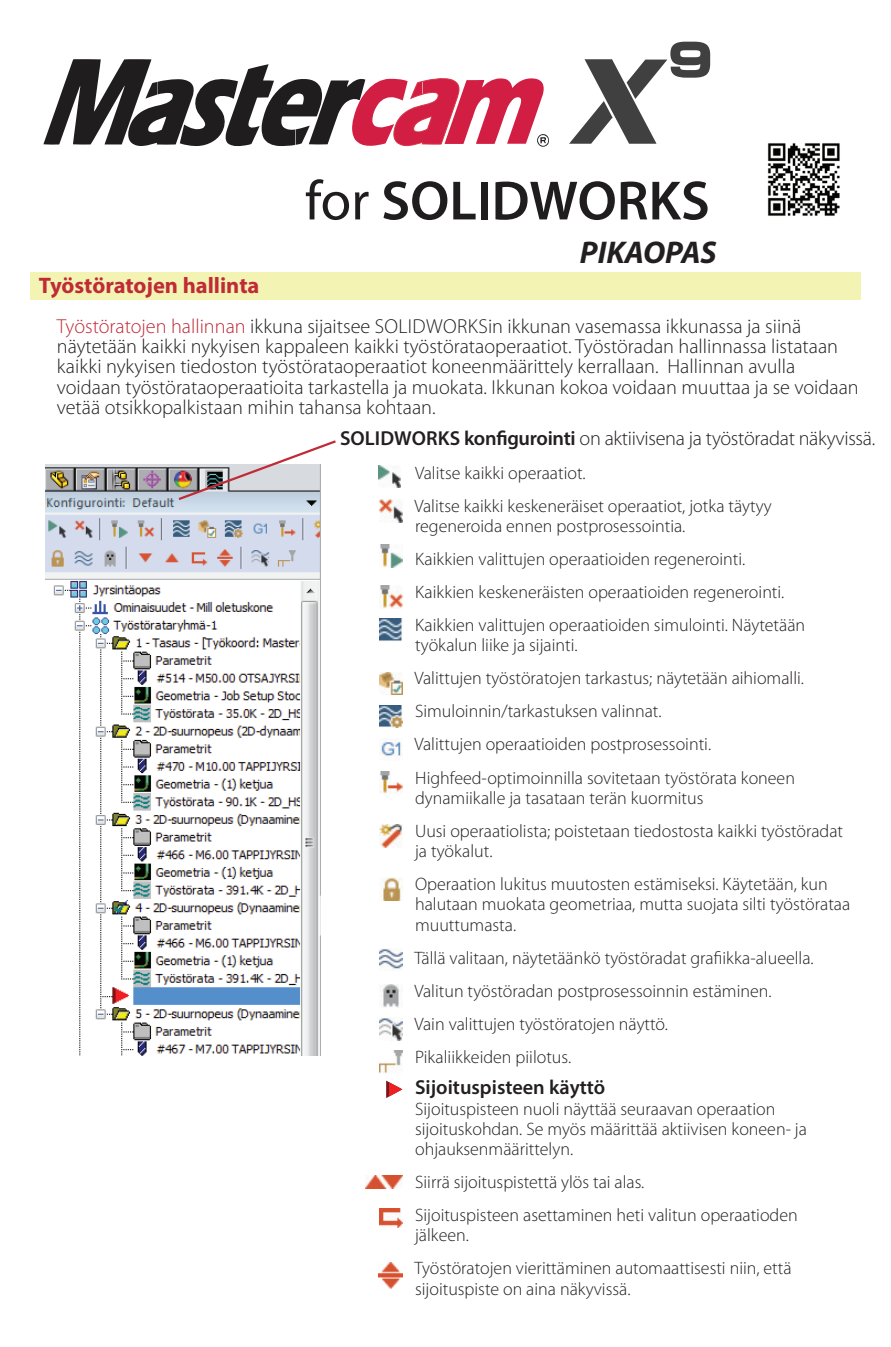
<style>
.page{position:relative;width:891px;height:1347px;background:#fff}
.page>*{position:absolute;margin:0;border:0;box-sizing:border-box;transform-origin:0 0}
.t1{font:italic 700 31.5px "Myriad Pro";color:#231f20}
.t2{font:700 22.5px "Myriad Pro";color:#bf2b37}
.t3{font:300 20.25px/20.2px "Myriad Pro";color:#231f20}
.t4{font:600 20.25px "Myriad Pro";color:#231f20}
.t5{font:300 18px/33.1px "Myriad Pro";color:#231f20}
.s1{color:#bf2b37}
.s2{font-weight:600}
</style>
<div class="page">
<img style="left:767px;top:143px;width:73px;height:73px">
<img style="left:46px;top:465px;width:275px;height:589px">
<img style="left:378px;top:465px;width:23px;height:22px">
<svg style="left:176px;top:440px;width:160px;height:62px"></svg>
<svg style="left:43px;top:59px;width:506px;height:88px"></svg>
<svg style="left:569px;top:42px;width:141px;height:102px"></svg>
<svg style="left:306px;top:179px;width:43px;height:41px"></svg>
<svg style="left:355px;top:192px;width:14px;height:27px"></svg>
<svg style="left:384px;top:181px;width:63px;height:39px"></svg>
<svg style="left:453px;top:182px;width:23px;height:37px"></svg>
<div style="left:481px;top:182px;width:7px;height:37px;background:#201d1e"></div>
<svg style="left:495px;top:181px;width:120px;height:39px"></svg>
<svg style="left:621px;top:181px;width:87px;height:39px"></svg>
<svg style="left:386px;top:1080px;width:16px;height:17px"></svg>
<img style="left:366px;top:1175px;width:36px;height:12px">
<img style="left:379px;top:1208px;width:23px;height:19px">
<img style="left:378px;top:1262px;width:24px;height:26px">
<img style="left:380px;top:499px;width:22px;height:23px">
<img style="left:380px;top:544px;width:22px;height:23px">
<img style="left:380px;top:586px;width:22px;height:22px">
<img style="left:380px;top:619px;width:22px;height:22px">
<img style="left:380px;top:672px;width:22px;height:22px">
<img style="left:380px;top:705px;width:22px;height:22px">
<img style="left:381px;top:738px;width:21px;height:21px">
<img style="left:380px;top:771px;width:22px;height:22px">
<img style="left:380px;top:824px;width:22px;height:23px">
<img style="left:383px;top:877px;width:19px;height:23px">
<img style="left:380px;top:949px;width:22px;height:20px">
<img style="left:382px;top:984px;width:18px;height:22px">
<img style="left:380px;top:1018px;width:22px;height:21px">
<img style="left:380px;top:1050px;width:22px;height:22px">
<div style="left:30px;top:273px;width:831px;height:27px;background:#f3f3b4"></div>
<p class="t2" style="left:39px;top:271px;width:222px">Työstöratojen hallinta</p>
<h1 class="t1" style="left:580px;top:232px;width:138px">PIKAOPAS</h1>
<p class="t3" style="left:57px;top:316px;width:803px"><span class="s1">Työstöratojen hallinnan</span> ikkuna sijaitsee SOLIDWORKSin ikkunan vasemassa ikkunassa ja siinä näytetään kaikki nykyisen kappaleen kaikki työstörataoperaatiot. Työstöradan hallinnassa listataan kaikki nykyisen tiedoston työstörataoperaatiot koneenmäärittely kerrallaan. Hallinnan avulla voidaan työstörataoperaatioita tarkastella ja muokata. Ikkunan kokoa voidaan muuttaa ja se voidaan vetää otsikkopalkistaan mihin tahansa kohtaan.</p>
<p class="t3" style="left:340px;top:429px;width:537px"><span class="s2">SOLIDWORKS konfigurointi</span> on aktiivisena ja työstöradat näkyvissä.</p>
<p class="t5" style="left:414px;top:456px;width:359px">Valitse kaikki operaatiot.<br>Valitse kaikki keskeneräiset operaatiot, jotka täytyy</p>
<p class="t5" style="left:415px;top:509px;width:392px">regeneroida ennen postprosessointia.<br>Kaikkien valittujen operaatioiden regenerointi.<br>Kaikkien keskeneräisten operaatioiden regenerointi.<br>Kaikkien valittujen operaatioiden simulointi. Näytetään</p>
<p class="t5" style="left:414px;top:629px;width:391px">työkalun liike ja sijainti.<br>Valittujen työstöratojen tarkastus; näytetään aihiomalli.<br>Simuloinnin/tarkastuksen valinnat.<br>Valittujen operaatioiden postprosessointi.<br>Highfeed-optimoinnilla sovitetaan työstörata koneen</p>
<p class="t5" style="left:415px;top:781px;width:429px">dynamiikalle ja tasataan terän kuormitus<br>Uusi operaatiolista; poistetaan tiedostosta kaikki työstöradat</p>
<p class="t5" style="left:415px;top:834px;width:414px">ja työkalut.<br>Operaation lukitus muutosten estämiseksi. Käytetään, kun</p>
<p class="t5" style="left:415px;top:894px;width:437px;line-height:20.2px">halutaan muokata geometriaa, mutta suojata silti työstörataa muuttumasta.</p>
<p class="t5" style="left:414px;top:941px;width:401px">Tällä valitaan, näytetäänkö työstöradat grafiikka-alueella.<br>Valitun työstöradan postprosessoinnin estäminen.<br>Vain valittujen työstöratojen näyttö.<br>Pikaliikkeiden piilotus.</p>
<p class="t4" style="left:415px;top:1074px;width:192px">Sijoituspisteen käyttö</p>
<p class="t5" style="left:415px;top:1098px;width:393px;line-height:20.2px">Sijoituspisteen nuoli näyttää seuraavan operaation sijoituskohdan. Se myös määrittää aktiivisen koneen- ja ohjauksenmäärittelyn.</p>
<p class="t5" style="left:415px;top:1165px;width:384px">Siirrä sijoituspistettä ylös tai alas.<br>Sijoituspisteen asettaminen heti valitun operaatioden</p>
<p class="t5" style="left:414px;top:1218px;width:379px">jälkeen.<br>Työstöratojen vierittäminen automaattisesti niin, että</p>
<p class="t5" style="left:415px;top:1272px;width:217px">sijoituspiste on aina näkyvissä.</p>
</div>
